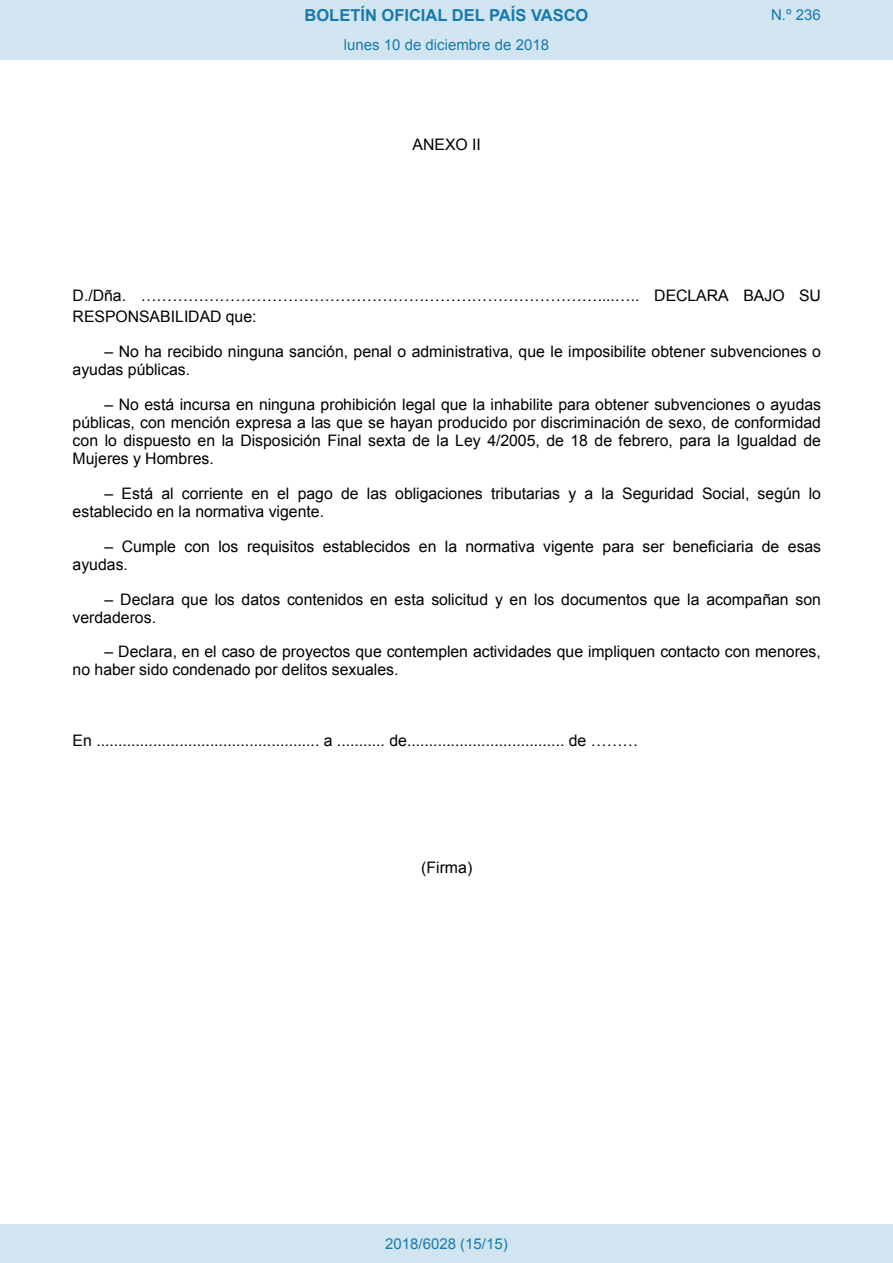
<style>
.page{position:relative;width:893px;height:1263px;background:#fff}
.page>*{position:absolute;margin:0;border:0;box-sizing:border-box;transform-origin:0 0}
.t1{font:700 16.5px "Arial";color:#1879ad}
.t2{font:15.9px/18px "Arial";color:#000}
.Paginacion_Centro{font:15px "Arial";color:#1879ad}
</style>
<div class="page">
<div style="left:0;top:0;width:893px;height:60px;background:#d0e5f0"></div>
<div style="left:0;top:1225px;width:893px;height:38px;background:#d0e5f0"></div>
<p class="t1" style="left:305px;top:4px;width:285px">BOLETÍN OFICIAL DEL PAÍS VASCO</p>
<p class="Paginacion_Centro" style="left:771px;top:5px;width:51px">N.º 236</p>
<p class="Paginacion_Centro" style="left:344px;top:35px;width:207px">lunes 10 de diciembre de 2018</p>
<p class="t2" style="left:413px;top:136px;width:70px">ANEXO II</p>
<p class="t2" style="left:73px;top:285px;width:750px;line-height:21px">D./Dña. ……………………………………………………………………………....….. DECLARA BAJO SU<br>RESPONSABILIDAD que:</p>
<p class="t2" style="left:73px;top:343px;width:750px;text-indent:32px">– No ha recibido ninguna sanción, penal o administrativa, que le imposibilite obtener subvenciones o ayudas públicas.</p>
<p class="t2" style="left:73px;top:396px;width:750px;text-align:justify;text-indent:32px">– No está incursa en ninguna prohibición legal que la inhabilite para obtener subvenciones o ayudas públicas, con mención expresa a las que se hayan producido por discriminación de sexo, de conformidad con lo dispuesto en la Disposición Final sexta de la Ley 4/2005, de 18 de febrero, para la Igualdad de Mujeres y Hombres.</p>
<p class="t2" style="left:73px;top:485px;width:750px;text-indent:32px">– Está al corriente en el pago de las obligaciones tributarias y a la Seguridad Social, según lo establecido en la normativa vigente.</p>
<p class="t2" style="left:73px;top:537px;width:750px;text-indent:32px">– Cumple con los requisitos establecidos en la normativa vigente para ser beneficiaria de esas ayudas.</p>
<p class="t2" style="left:73px;top:590px;width:750px;text-indent:32px">– Declara que los datos contenidos en esta solicitud y en los documentos que la acompañan son verdaderos.</p>
<p class="t2" style="left:73px;top:643px;width:750px;text-indent:32px">– Declara, en el caso de proyectos que contemplen actividades que impliquen contacto con menores, no haber sido condenado por delitos sexuales.</p>
<p class="t2" style="left:73px;top:732px;width:567px">En ................................................... a ........... de.................................... de ………</p>
<p class="t2" style="left:421px;top:858px;width:52px">(Firma)</p>
<p class="Paginacion_Centro" style="left:385px;top:1234px;width:124px">2018/6028 (15/15)</p>
</div>
